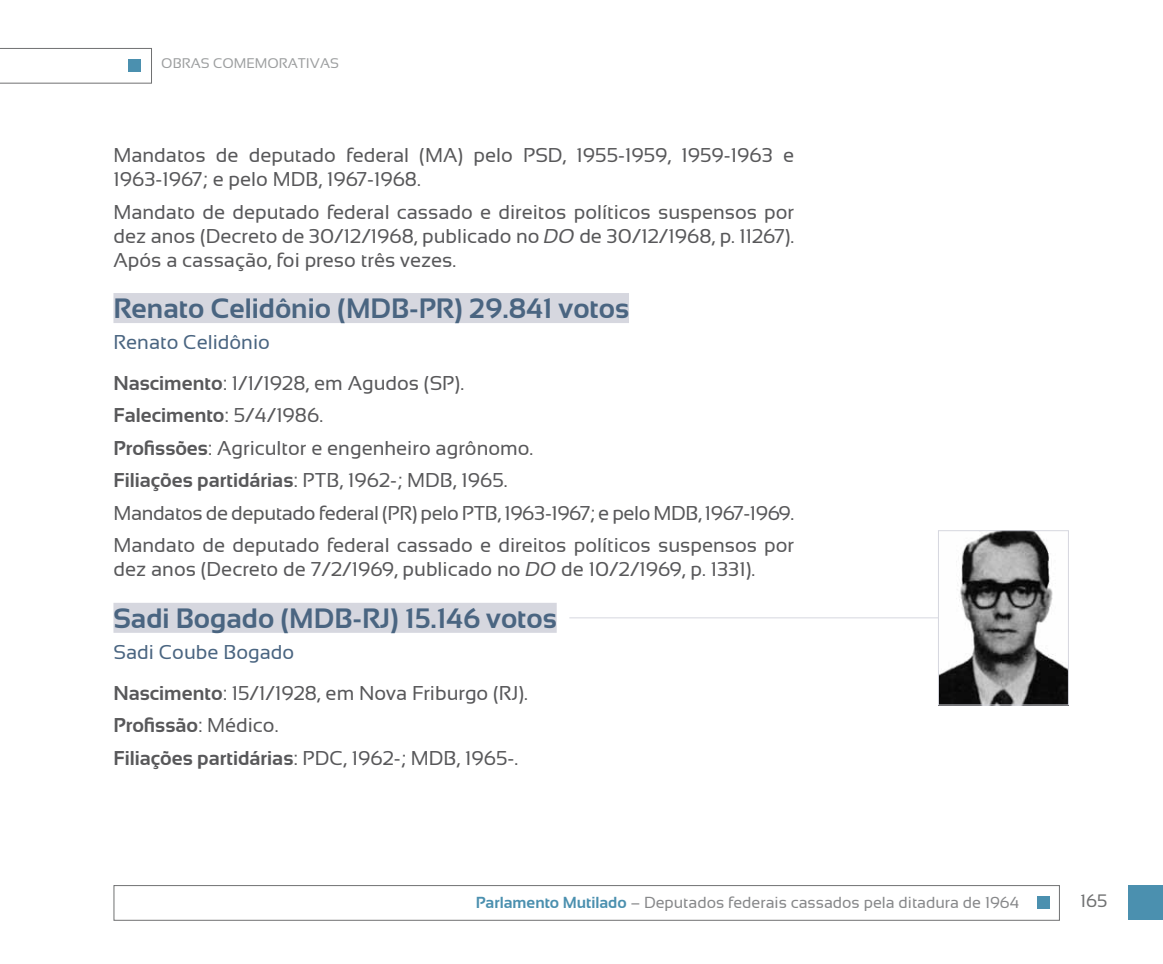
<style>
.page{position:relative;width:1163px;height:964px;background:#fff}
.page>*{position:absolute;margin:0;border:0;box-sizing:border-box;transform-origin:0 0}
.t1{font:700 28px "Sansation";color:#4a6581}
.t2{font:20px/32.4px "Sansation";color:#58585a}
.t3{font:700 20px/32.4px "Sansation";color:#58585a}
.t4{font:18px "Sansation";color:#707172}
.t5{font:16px "Sansation";color:#87888a}
.t6{font:14px "Sansation";color:#9c9e9f}
.s1{font-style:italic}
.s2{color:#4a6581}
.s3{font-weight:700}
.s4{font-weight:400}
.s5{font-weight:700;color:#4b90af}
</style>
<div class="page">
<div style="left:128px;top:59px;width:13px;height:13px;background:#4b90af"></div>
<div style="left:1128px;top:885px;width:34px;height:35px;background:#4b90af"></div>
<div style="left:1037px;top:896px;width:12px;height:13px;background:#4b90af"></div>
<div style="left:114px;top:885px;width:945px;height:35px;border:1px solid #707172"></div>
<div style="left:0;top:48px;width:152px;height:35px;border:1px solid #707172"></div>
<div style="left:113px;top:293px;width:516px;height:30px;background:#d6d7df"></div>
<div style="left:113px;top:603px;width:443px;height:30px;background:#d6d7df"></div>
<hr style="left:569px;top:617px;width:413px;height:1px;background:#d6d7df">
<img style="left:939px;top:532px;width:127px;height:171px">
<div style="left:937px;top:530px;width:131px;height:175px;border:1px solid #d6d7df"></div>
<p class="t6" style="left:161px;top:56px;width:179px">OBRAS COMEMORATIVAS</p>
<p class="t2" style="left:113px;top:143px;width:682px;line-height:24px">Mandatos de deputado federal (MA) pelo PSD, 1955-1959, 1959-1963 e<br>1963-1967; e pelo MDB, 1967-1968.</p>
<p class="t2" style="left:113px;top:200px;width:682px;line-height:24px;text-align:justify">Mandato de deputado federal cassado e direitos políticos suspensos por dez anos (Decreto de 30/12/1968, publicado no <span class="s1">DO</span> de 30/12/1968, p. 11267).<br>Após a cassação, foi preso três vezes.</p>
<h1 class="t1" style="left:113px;top:293px;width:517px">Renato Celidônio (MDB-PR) 29.841 votos</h1>
<p class="t2" style="left:113px;top:321px;width:352px;line-height:41px"><span class="s2">Renato Celidônio<br></span><span class="s3">Nascimento</span>: 1/1/1928, em Agudos (SP).</p>
<p class="t2" style="left:113px;top:399px;width:682px"><span class="s3">Falecimento</span>: 5/4/1986.<br><span class="s3">Profissões</span>: Agricultor e engenheiro agrônomo.<br><span class="s3">Filiações partidárias</span>: PTB, 1962-; MDB, 1965.<br>Mandatos de deputado federal (PR) pelo PTB, 1963-1967; e pelo MDB, 1967-1969.<br>Mandato de deputado federal cassado e direitos políticos suspensos por</p>
<p class="t2" style="left:113px;top:553px;width:643px">dez anos (Decreto de 7/2/1969, publicado no <span class="s1">DO</span> de 10/2/1969, p. 1331).</p>
<h1 class="t1" style="left:113px;top:602px;width:444px">Sadi Bogado (MDB-RJ) 15.146 votos</h1>
<p class="t2" style="left:113px;top:631px;width:416px;line-height:41px"><span class="s2">Sadi Coube Bogado<br></span><span class="s3">Nascimento</span>: 15/1/1928, em Nova Friburgo (RJ).</p>
<p class="t3" style="left:113px;top:709px;width:406px">Profissão<span class="s4">: Médico.<br></span>Filiações partidárias<span class="s4">: PDC, 1962-; MDB, 1965-.</span></p>
<p class="t5" style="left:475px;top:894px;width:545px"><span class="s5">Parlamento Mutilado</span> – Deputados federais cassados pela ditadura de 1964</p>
<p class="t4" style="left:1080px;top:891px;width:29px">165</p>
</div>
